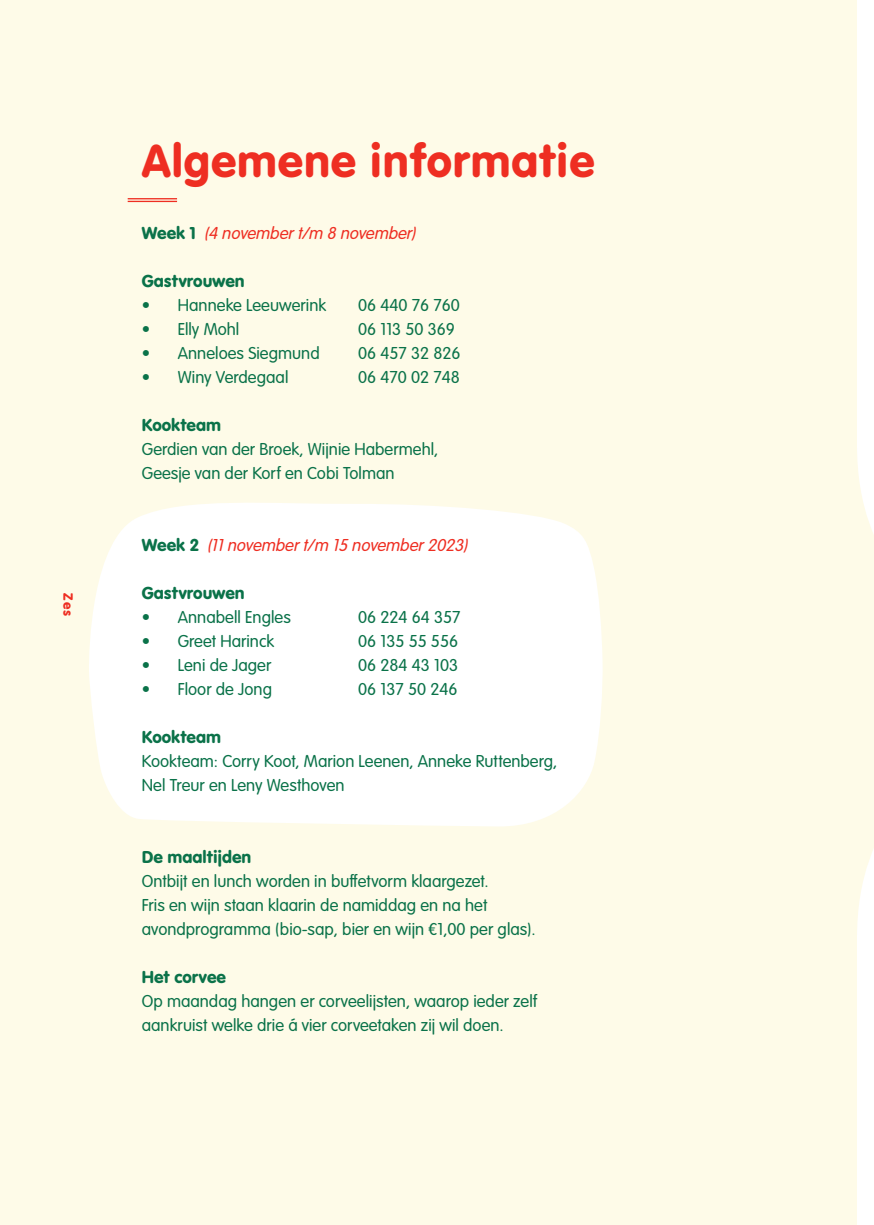
<style>
.page{position:relative;width:874px;height:1225px;background:#fff}
.page>*{position:absolute;margin:0;border:0;box-sizing:border-box;transform-origin:0 0}
.t1{font:48px "VAG Rundschrift D";letter-spacing:.015em;color:#ee2e22}
.t2{font:300 18px/24px "VAG Rundschrift D";color:#0a7249}
.t3{font:italic 300 18px "VAG Rundschrift D";color:#ee2e22}
.t4{font:18px "VAG Rundschrift D";color:#0a7249}
.t5{font:14px "VAG Rundschrift D";color:#ee2e22}
.s1{font-weight:400;font-style:normal;color:#0a7249}
</style>
<div class="page">
<div style="left:0;top:0;width:856px;height:1225px;background:#fefbe8"></div>
<svg style="left:89px;top:503px;width:513px;height:324px;background:#fefefd"></svg>
<hr style="left:128px;top:198px;width:49px;height:1px;background:#ee2e22">
<hr style="left:128px;top:201px;width:49px;height:1px;background:#ee2e22">
<svg style="left:856px;top:444px;width:17px;height:495px"></svg>
<p class="t5" style="left:76px;top:593px;width:25px;rotate:90deg">Zes</p>
<h1 class="t1" style="left:142px;top:133px;width:454px">Algemene informatie</h1>
<p class="t3" style="left:142px;top:221px;width:276px"><span class="s1">Week 1</span> (4 november t/m 8 november)</p>
<p class="t4" style="left:142px;top:270px;width:104px">Gastvrouwen</p>
<p class="t2" style="left:142px;top:293px;width:186px">• Hanneke Leeuwerink</p>
<p class="t2" style="left:358px;top:293px;width:103px">06 440 76 760</p>
<p class="t2" style="left:142px;top:317px;width:99px">• Elly Mohl</p>
<p class="t2" style="left:358px;top:317px;width:98px">06 113 50 369</p>
<p class="t2" style="left:142px;top:341px;width:179px">• Anneloes Siegmund</p>
<p class="t2" style="left:358px;top:341px;width:104px">06 457 32 826</p>
<p class="t2" style="left:142px;top:365px;width:148px">• Winy Verdegaal</p>
<p class="t2" style="left:358px;top:365px;width:103px">06 470 02 748</p>
<p class="t4" style="left:142px;top:414px;width:81px">Kookteam</p>
<p class="t2" style="left:142px;top:437px;width:298px">Gerdien van der Broek, Wijnie Habermehl,<br>Geesje van der Korf en Cobi Tolman</p>
<p class="t3" style="left:142px;top:533px;width:328px"><span class="s1">Week 2</span> (11 november t/m 15 november 2023)</p>
<p class="t4" style="left:142px;top:582px;width:104px">Gastvrouwen</p>
<p class="t2" style="left:142px;top:605px;width:150px">• Annabell Engles</p>
<p class="t2" style="left:358px;top:605px;width:104px">06 224 64 357</p>
<p class="t2" style="left:142px;top:629px;width:134px">• Greet Harinck</p>
<p class="t2" style="left:358px;top:629px;width:101px">06 135 55 556</p>
<p class="t2" style="left:142px;top:653px;width:131px">• Leni de Jager</p>
<p class="t2" style="left:358px;top:653px;width:101px">06 284 43 103</p>
<p class="t2" style="left:142px;top:677px;width:132px">• Floor de Jong</p>
<p class="t2" style="left:358px;top:677px;width:101px">06 137 50 246</p>
<p class="t4" style="left:142px;top:726px;width:81px">Kookteam</p>
<p class="t2" style="left:142px;top:749px;width:416px">Kookteam: Corry Koot, Marion Leenen, Anneke Ruttenberg,<br>Nel Treur en Leny Westhoven</p>
<p class="t4" style="left:142px;top:846px;width:111px">De maaltijden</p>
<p class="t2" style="left:142px;top:869px;width:395px">Ontbijt en lunch worden in buffetvorm klaargezet.<br>Fris en wijn staan klaarin de namiddag en na het avondprogramma (bio-sap, bier en wijn €1,00 per glas).</p>
<p class="t4" style="left:142px;top:966px;width:86px">Het corvee</p>
<p class="t2" style="left:142px;top:989px;width:396px">Op maandag hangen er corveelijsten, waarop ieder zelf aankruist welke drie á vier corveetaken zij wil doen.</p>
</div>
